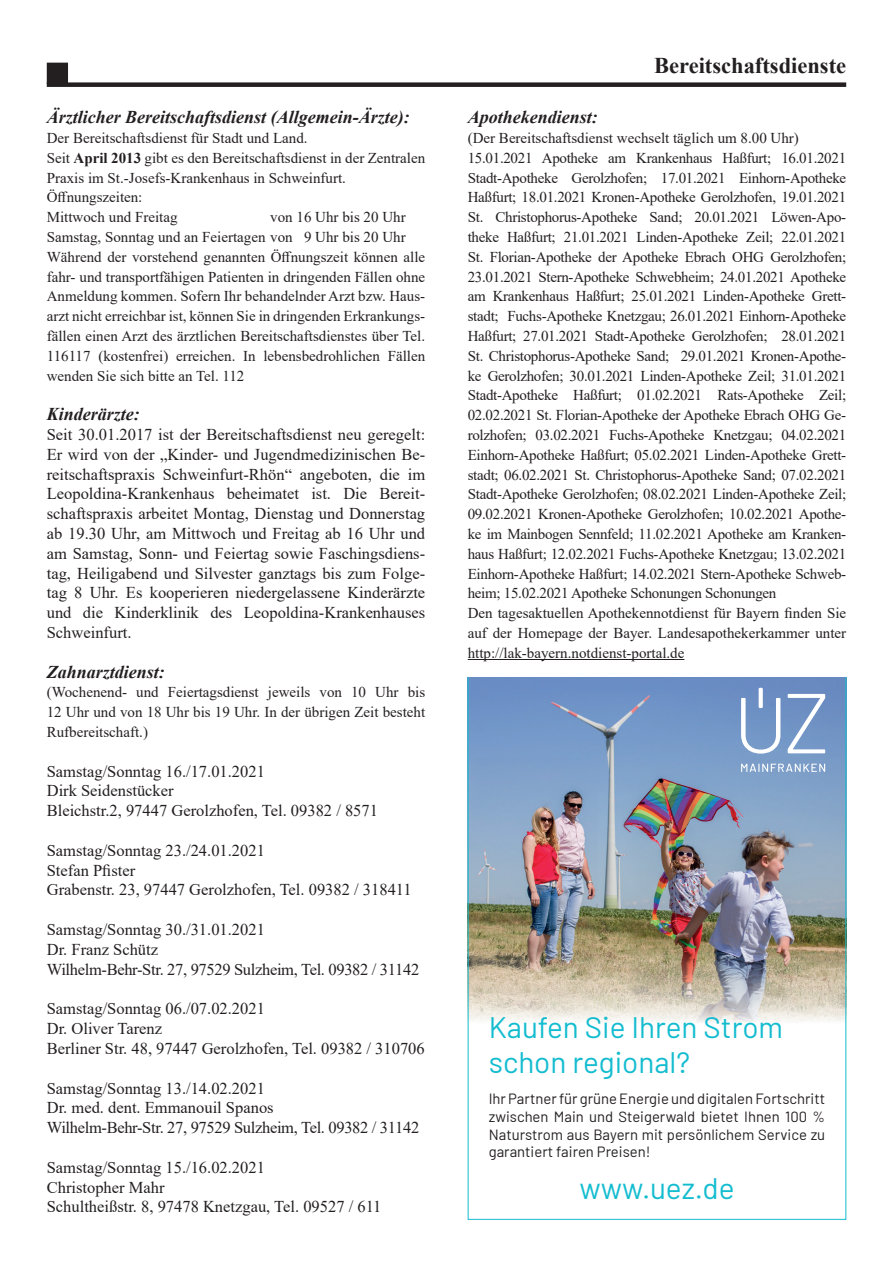
<style>
.page{position:relative;width:893px;height:1263px;background:#fff}
.page>*{position:absolute;margin:0;border:0;box-sizing:border-box;transform-origin:0 0}
.t1{font:29.7px/35.5px "Barlow";color:#14bcd0}
.t2{font:700 22.5px "Times New Roman";color:#231f20}
.t3{font:italic 700 18px "Times New Roman";color:#231f20}
.t4{font:16.5px/19.8px "Times New Roman";color:#231f20}
.t5{font:16.5px/19.8px "Times New Roman";letter-spacing:-.02em;color:#231f20}
.t6{font:15px/19.8px "Times New Roman";letter-spacing:-.02em;color:#231f20;text-align:justify}
.t7{font:15px/19.8px "Times New Roman";color:#231f20}
.t8{font:14.85px/17.9px "Barlow";color:#231f20;text-align:justify}
.s1{font-weight:700}
</style>
<div class="page">
<div style="left:47px;top:82px;width:799px;height:5px;background:#231f20"></div>
<div style="left:47px;top:63px;width:21px;height:21px;background:#231f20"></div>
<hr style="left:468px;top:659px;width:216px;height:1px;background:#231f20">
<img style="left:468px;top:678px;width:378px;height:542px">
<svg style="left:741px;top:764px;width:84px;height:8px"></svg>
<svg style="left:759px;top:688px;width:4px;height:20px"></svg>
<svg style="left:788px;top:694px;width:37px;height:59px"></svg>
<svg style="left:741px;top:698px;width:39px;height:56px"></svg>
<p class="t3" style="left:47px;top:105px;width:365px">Ärztlicher Bereitschaftsdienst (Allgemein-Ärzte):</p>
<p class="t7" style="left:47px;top:128px;width:380px">Der Bereitschaftsdienst für Stadt und Land.<br>Seit <span class="s1">April 2013</span> gibt es den Bereitschaftsdienst in der Zentralen Praxis im St.-Josefs-Krankenhaus in Schweinfurt.<br>Öffnungszeiten:<br>Mittwoch und Freitag</p>
<p class="t7" style="left:47px;top:207px;width:380px;text-indent:224px">von 16 Uhr bis 20 Uhr Samstag, Sonntag und an Feiertagen von 9 Uhr bis 20 Uhr Während der vorstehend genannten Öffnungszeit können alle fahr- und transportfähigen Patienten in dringenden Fällen ohne Anmeldung kommen. Sofern Ihr behandelnder Arzt bzw. Haus&shy;arzt nicht erreichbar ist, können Sie in dringenden Erkrankungs&shy;fällen einen Arzt des ärztlichen Bereitschaftsdienstes über Tel.<br>116117 (kostenfrei) erreichen. In lebensbedrohlichen Fällen wenden Sie sich bitte an Tel. 112</p>
<p class="t3" style="left:47px;top:402px;width:95px">Kinderärzte:</p>
<p class="t4" style="left:47px;top:424px;width:380px;text-align:justify">Seit 30.01.2017 ist der Bereitschaftsdienst neu geregelt:<br>Er wird von der „Kinder- und Jugendmedizinischen Be&shy;reitschaftspraxis Schweinfurt-Rhön“ angeboten, die im Leopoldina-Krankenhaus beheimatet ist. Die Bereit&shy;schaftspraxis arbeitet Montag, Dienstag und Donnerstag ab 19.30 Uhr, am Mittwoch und Freitag ab 16 Uhr und am Samstag, Sonn- und Feiertag sowie Faschingsdiens&shy;tag, Heiligabend und Silvester ganztags bis zum Folge&shy;tag 8 Uhr. Es kooperieren niedergelassene Kinderärzte und die Kinderklinik des Leopoldina-Krankenhauses Schweinfurt.</p>
<p class="t3" style="left:47px;top:659px;width:120px">Zahnarztdienst:</p>
<p class="t6" style="left:47px;top:682px;width:380px">(Wochenend- und Feiertagsdienst jeweils von 10 Uhr bis 12 Uhr und von 18 Uhr bis 19 Uhr. In der übrigen Zeit besteht Rufbereitschaft.)</p>
<p class="t4" style="left:47px;top:761px;width:333px">Samstag/Sonntag 16./17.01.2021<br>Dirk Seidenstücker<br>Bleichstr.2, 97447 Gerolzhofen, Tel. 09382 / 8571</p>
<p class="t4" style="left:47px;top:840px;width:366px">Samstag/Sonntag 23./24.01.2021<br>Stefan Pfister<br>Grabenstr. 23, 97447 Gerolzhofen, Tel. 09382 / 318411</p>
<p class="t5" style="left:47px;top:919px;width:374px">Samstag/Sonntag 30./31.01.2021<br>Dr. Franz Schütz<br>Wilhelm-Behr-Str. 27, 97529 Sulzheim, Tel. 09382 / 31142</p>
<p class="t4" style="left:47px;top:998px;width:379px">Samstag/Sonntag 06./07.02.2021<br>Dr. Oliver Tarenz<br>Berliner Str. 48, 97447 Gerolzhofen, Tel. 09382 / 310706</p>
<p class="t4" style="left:47px;top:1077px;width:374px">Samstag/Sonntag 13./14.02.2021<br>Dr. med. dent. Emmanouil Spanos<br>Wilhelm-Behr-Str. 27, 97529 Sulzheim, Tel. 09382 / 31142</p>
<p class="t4" style="left:47px;top:1157px;width:336px">Samstag/Sonntag 15./16.02.2021<br>Christopher Mahr<br>Schultheißstr. 8, 97478 Knetzgau, Tel. 09527 / 611</p>
<h2 class="t2" style="left:654px;top:49px;width:194px">Bereitschaftsdienste</h2>
<p class="t3" style="left:468px;top:105px;width:132px">Apothekendienst:</p>
<p class="t6" style="left:468px;top:128px;width:380px;text-align:left">(Der Bereitschaftsdienst wechselt täglich um 8.00 Uhr)<br>15.01.2021 Apotheke am Krankenhaus Haßfurt; 16.01.2021<br>Stadt-Apotheke Gerolzhofen; 17.01.2021 Einhorn-Apotheke Haßfurt; 18.01.2021 Kronen-Apotheke Gerolzhofen, 19.01.2021<br>St. Christophorus-Apotheke Sand; 20.01.2021 Löwen-Apo&shy;theke Haßfurt; 21.01.2021 Linden-Apotheke Zeil; 22.01.2021<br>St. Florian-Apotheke der Apotheke Ebrach OHG Gerolzhofen; 23.01.2021 Stern-Apotheke Schwebheim; 24.01.2021 Apotheke am Krankenhaus Haßfurt; 25.01.2021 Linden-Apotheke Grett&shy;stadt; Fuchs-Apotheke Knetzgau; 26.01.2021 Einhorn-Apotheke Haßfurt; 27.01.2021 Stadt-Apotheke Gerolzhofen; 28.01.2021<br>St. Christophorus-Apotheke Sand; 29.01.2021 Kronen-Apothe&shy;ke Gerolzhofen; 30.01.2021 Linden-Apotheke Zeil; 31.01.2021<br>Stadt-Apotheke Haßfurt; 01.02.2021 Rats-Apotheke Zeil; 02.02.2021 St. Florian-Apotheke der Apotheke Ebrach OHG Ge&shy;rolzhofen; 03.02.2021 Fuchs-Apotheke Knetzgau; 04.02.2021<br>Einhorn-Apotheke Haßfurt; 05.02.2021 Linden-Apotheke Grett&shy;stadt; 06.02.2021 St. Christophorus-Apotheke Sand; 07.02.2021<br>Stadt-Apotheke Gerolzhofen; 08.02.2021 Linden-Apotheke Zeil; 09.02.2021 Kronen-Apotheke Gerolzhofen; 10.02.2021 Apothe&shy;ke im Mainbogen Sennfeld; 11.02.2021 Apotheke am Kranken&shy;haus Haßfurt; 12.02.2021 Fuchs-Apotheke Knetzgau; 13.02.2021<br>Einhorn-Apotheke Haßfurt; 14.02.2021 Stern-Apotheke Schweb&shy;heim; 15.02.2021 Apotheke Schonungen Schonungen<br>Den tagesaktuellen Apothekennotdienst für Bayern finden Sie auf der Homepage der Bayer. Landesapothekerkammer unter http://lak-bayern.notdienst-portal.de</p>
<h1 class="t1" style="left:489px;top:1007px;width:296px">Kaufen Sie Ihren Strom schon regional?</h1>
<p class="t8" style="left:489px;top:1088px;width:338px">Ihr Partner für grüne Energie und digitalen Fortschritt zwischen Main und Steigerwald bietet Ihnen 100 % Naturstrom aus Bayern mit persönlichem Service zu garantiert fairen Preisen!</p>
<h1 class="t1" style="left:579px;top:1168px;width:157px">www.uez.de</h1>
</div>
